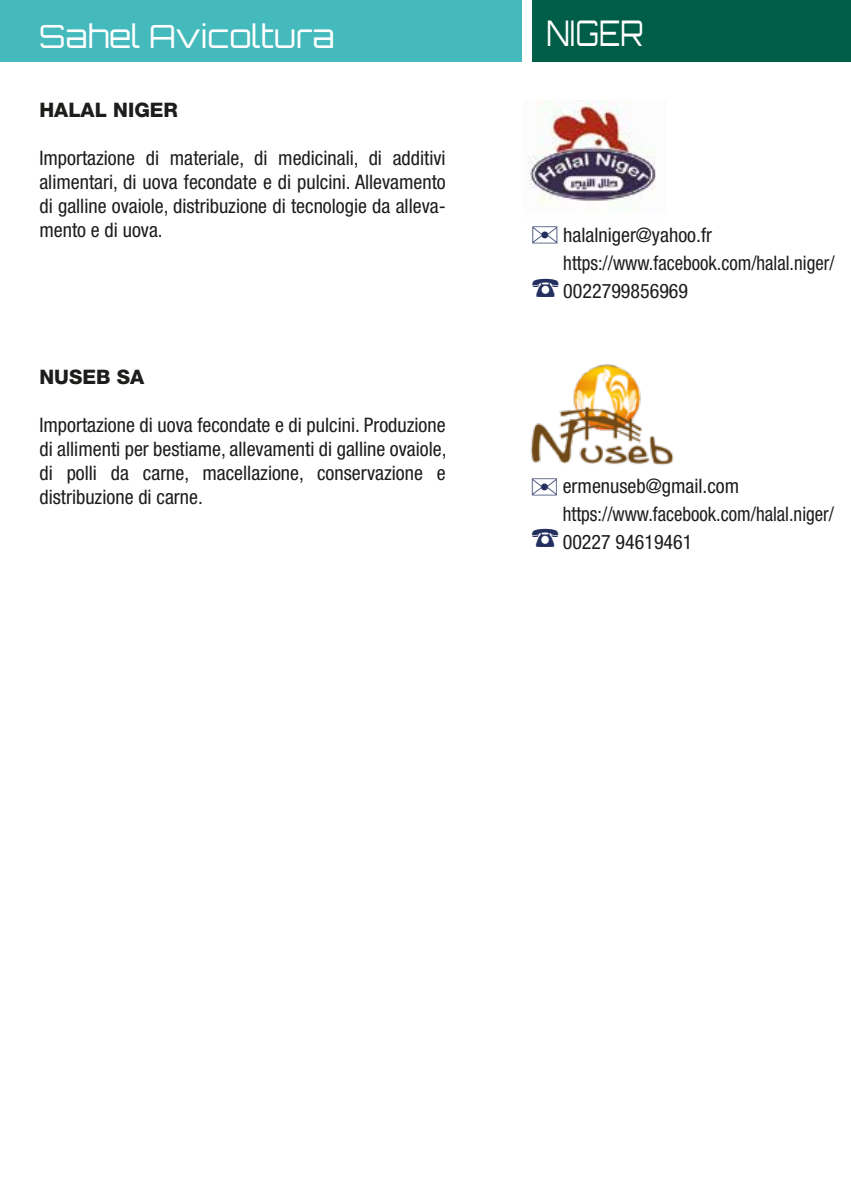
<style>
.page{position:relative;width:851px;height:1191px;background:#fff}
.page>*{position:absolute;margin:0;border:0;box-sizing:border-box;transform-origin:0 0}
.t1{font:35.4px "Orbitron";color:#fff;scale:.79 1}
.t2{font:32px "Orbitron";color:#fff}
.t3{font:condensed 20px/24px "Helvetica Neue";color:#1d1d1b;text-align:justify}
.t4{font:800 20px "Helvetica Neue";color:#1d1d1b}
</style>
<div class="page">
<div style="left:0;top:0;width:522px;height:61px;background:#45babd"></div>
<div style="left:532px;top:0;width:318px;height:62px;background:#005d47"></div>
<img style="left:527px;top:100px;width:129px;height:107px">
<img style="left:530px;top:364px;width:144px;height:102px">
<h2 class="t2" style="left:39px;top:16px;width:297px">Sahel Avicoltura</h2>
<h1 class="t1" style="left:546px;top:10px;width:125px">NIGER</h1>
<p class="t4" style="left:39px;top:98px;width:140px">HALAL NIGER</p>
<p class="t3" style="left:39px;top:146px;width:408px">Importazione di materiale, di medicinali, di additivi alimentari, di uova fecondate e di pulcini. Allevamento di galline ovaiole, distribuzione di tecnologie da alleva&shy;mento e di uova.</p>
<p class="t4" style="left:39px;top:365px;width:106px">NUSEB SA</p>
<p class="t3" style="left:39px;top:413px;width:408px">Importazione di uova fecondate e di pulcini. Produzione di allimenti per bestiame, allevamenti di galline ovaiole, di polli da carne, macellazione, conservazione e distribuzione di carne.</p>
<p class="t3" style="left:563px;top:221px;width:273px;line-height:28px;text-align:left">halalniger@yahoo.fr https://www.facebook.com/halal.niger/<br>0022799856969</p>
<p class="t3" style="left:562px;top:472px;width:273px;line-height:28px;text-align:left">ermenuseb@gmail.com https://www.facebook.com/halal.niger/<br>00227 94619461</p>
</div>
